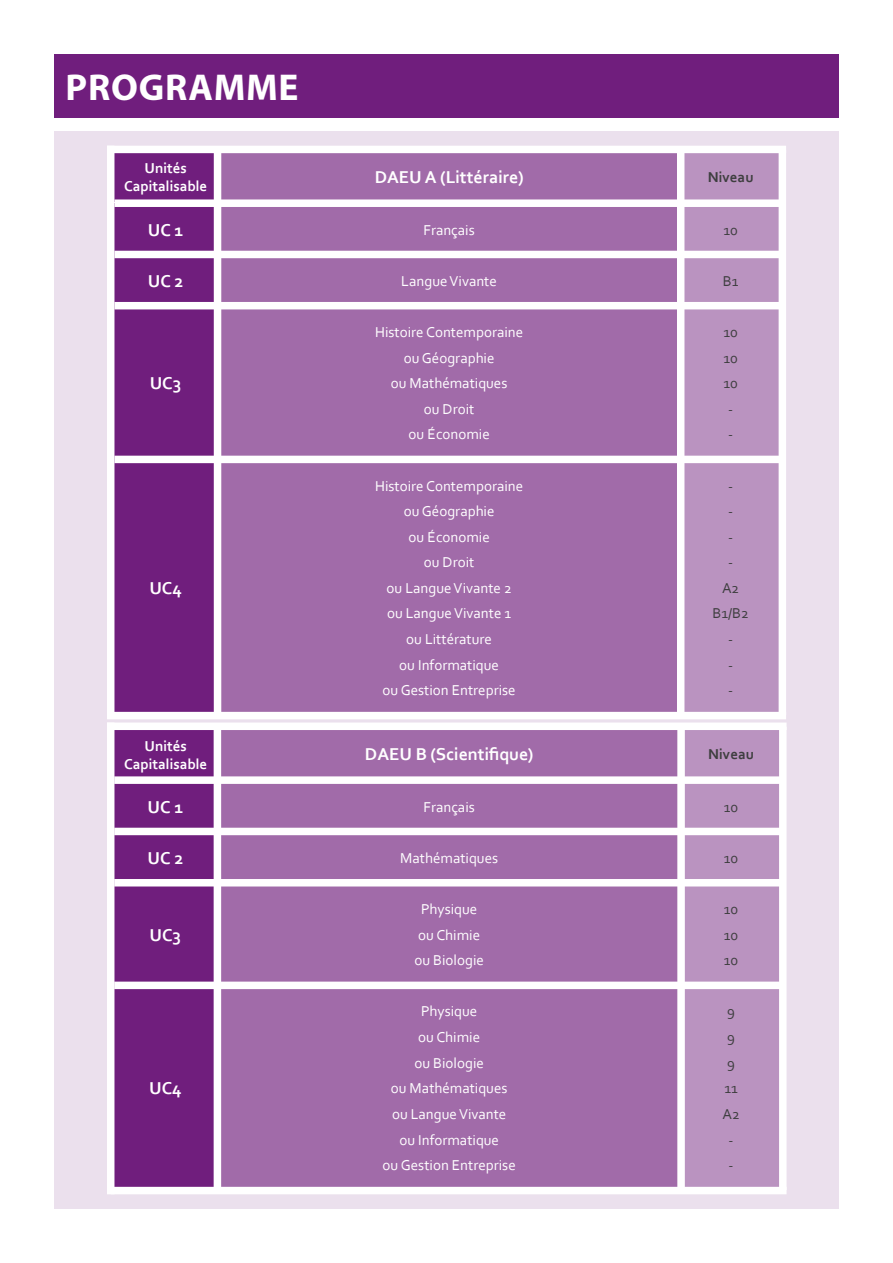
<style>
.page{position:relative;width:893px;height:1263px;background:#fff}
.page>*{position:absolute;margin:0;border:0;box-sizing:border-box;transform-origin:0 0}
.t1{font:700 37.5px "Myriad Pro";letter-spacing:.02em;color:#fff}
.t2{font:700 18px "Corbel";color:#fff}
.t3{font:15px "Corbel";color:#fff}
.t4{font:15px "Corbel";color:#3e3e3f}
.t5{font:700 15px "Corbel";color:#fff}
.t6{font:700 15px "Corbel";color:#3e3e3f}
</style>
<div class="page">
<div style="left:54px;top:132px;width:785px;height:1077px;background:#ebe0ed"></div>
<div style="left:54px;top:54px;width:785px;height:64px;background:#701e7d"></div>
<div style="left:221px;top:730px;width:456px;height:457px;background:#a16ba9"></div>
<div style="left:685px;top:730px;width:94px;height:457px;background:#ba93c0"></div>
<svg style="left:114px;top:730px;width:100px;height:457px;background:#772983"></svg>
<div style="left:214px;top:727px;width:7px;height:463px;background:#fff"></div>
<div style="left:111px;top:1187px;width:676px;height:7px;background:#fff"></div>
<div style="left:107px;top:722px;width:680px;height:8px;background:#fff"></div>
<div style="left:677px;top:727px;width:8px;height:463px;background:#fff"></div>
<div style="left:779px;top:727px;width:8px;height:463px;background:#fff"></div>
<div style="left:114px;top:879px;width:669px;height:7px;background:#fff"></div>
<div style="left:114px;top:828px;width:669px;height:7px;background:#fff"></div>
<div style="left:114px;top:776px;width:669px;height:8px;background:#fff"></div>
<div style="left:114px;top:981px;width:669px;height:8px;background:#fff"></div>
<div style="left:107px;top:722px;width:7px;height:472px;background:#fff"></div>
<div style="left:221px;top:153px;width:456px;height:559px;background:#a16ba9"></div>
<div style="left:684px;top:153px;width:95px;height:559px;background:#ba93c0"></div>
<div style="left:114px;top:153px;width:100px;height:559px;background:#701e7d"></div>
<div style="left:107px;top:712px;width:679px;height:7px;background:#fff"></div>
<div style="left:107px;top:146px;width:679px;height:7px;background:#fff"></div>
<div style="left:214px;top:150px;width:7px;height:565px;background:#fff"></div>
<div style="left:677px;top:150px;width:7px;height:565px;background:#fff"></div>
<div style="left:779px;top:150px;width:7px;height:565px;background:#fff"></div>
<div style="left:107px;top:146px;width:7px;height:569px;background:#fff"></div>
<div style="left:114px;top:302px;width:669px;height:7px;background:#fff"></div>
<div style="left:114px;top:251px;width:669px;height:7px;background:#fff"></div>
<div style="left:114px;top:199px;width:669px;height:8px;background:#fff"></div>
<div style="left:114px;top:456px;width:669px;height:7px;background:#fff"></div>
<p class="t1" style="left:66px;top:63px;width:234px">PROGRAMME</p>
<p class="t5" style="left:145px;top:159px;width:44px">Unités</p>
<p class="t5" style="left:124px;top:177px;width:85px">Capitalisable</p>
<p class="t2" style="left:148px;top:219px;width:37px">UC 1</p>
<p class="t2" style="left:148px;top:270px;width:37px">UC 2</p>
<p class="t2" style="left:150px;top:372px;width:33px">UC3</p>
<p class="t2" style="left:149px;top:577px;width:34px">UC4</p>
<p class="t5" style="left:145px;top:737px;width:44px">Unités</p>
<p class="t5" style="left:124px;top:755px;width:85px">Capitalisable</p>
<p class="t2" style="left:148px;top:795px;width:37px">UC 1</p>
<p class="t2" style="left:148px;top:847px;width:37px">UC 2</p>
<p class="t2" style="left:150px;top:924px;width:33px">UC3</p>
<p class="t2" style="left:149px;top:1077px;width:34px">UC4</p>
<p class="t2" style="left:375px;top:166px;width:150px">DAEU A (Littéraire)</p>
<p class="t3" style="left:423px;top:220px;width:53px">Français</p>
<p class="t3" style="left:401px;top:272px;width:97px">Langue Vivante</p>
<p class="t3" style="left:375px;top:323px;width:150px">Histoire Contemporaine</p>
<p class="t3" style="left:404px;top:348px;width:92px">ou Géographie</p>
<p class="t3" style="left:391px;top:374px;width:118px">ou Mathématiques</p>
<p class="t3" style="left:424px;top:399px;width:52px">ou Droit</p>
<p class="t3" style="left:408px;top:425px;width:83px">ou Économie</p>
<p class="t3" style="left:375px;top:476px;width:150px">Histoire Contemporaine</p>
<p class="t3" style="left:404px;top:502px;width:92px">ou Géographie</p>
<p class="t3" style="left:408px;top:527px;width:83px">ou Économie</p>
<p class="t3" style="left:424px;top:553px;width:52px">ou Droit</p>
<p class="t3" style="left:387px;top:579px;width:127px">ou Langue Vivante 2</p>
<p class="t3" style="left:387px;top:604px;width:126px">ou Langue Vivante 1</p>
<p class="t3" style="left:406px;top:630px;width:87px">ou Littérature</p>
<p class="t3" style="left:399px;top:655px;width:101px">ou Informatique</p>
<p class="t3" style="left:383px;top:681px;width:135px">ou Gestion Entreprise</p>
<p class="t2" style="left:365px;top:743px;width:170px">DAEU B (Scientifique)</p>
<p class="t3" style="left:424px;top:797px;width:53px">Français</p>
<p class="t3" style="left:400px;top:848px;width:99px">Mathématiques</p>
<p class="t3" style="left:421px;top:900px;width:58px">Physique</p>
<p class="t3" style="left:418px;top:925px;width:63px">ou Chimie</p>
<p class="t3" style="left:414px;top:951px;width:71px">ou Biologie</p>
<p class="t3" style="left:421px;top:1002px;width:58px">Physique</p>
<p class="t3" style="left:418px;top:1028px;width:63px">ou Chimie</p>
<p class="t3" style="left:414px;top:1053px;width:71px">ou Biologie</p>
<p class="t3" style="left:391px;top:1079px;width:118px">ou Mathématiques</p>
<p class="t3" style="left:392px;top:1104px;width:116px">ou Langue Vivante</p>
<p class="t3" style="left:399px;top:1130px;width:101px">ou Informatique</p>
<p class="t3" style="left:383px;top:1156px;width:135px">ou Gestion Entreprise</p>
<p class="t6" style="left:708px;top:168px;width:47px">Niveau</p>
<p class="t4" style="left:723px;top:220px;width:16px">10</p>
<p class="t4" style="left:723px;top:272px;width:17px">B1</p>
<p class="t4" style="left:723px;top:323px;width:16px">10</p>
<p class="t4" style="left:723px;top:348px;width:16px">10</p>
<p class="t4" style="left:723px;top:374px;width:16px">10</p>
<p class="t4" style="left:728px;top:399px;width:6px">-</p>
<p class="t4" style="left:728px;top:425px;width:6px">-</p>
<p class="t4" style="left:728px;top:476px;width:6px">-</p>
<p class="t4" style="left:728px;top:502px;width:6px">-</p>
<p class="t4" style="left:728px;top:527px;width:6px">-</p>
<p class="t4" style="left:728px;top:553px;width:6px">-</p>
<p class="t4" style="left:722px;top:579px;width:19px">A2</p>
<p class="t4" style="left:712px;top:604px;width:38px">B1/B2</p>
<p class="t4" style="left:728px;top:630px;width:6px">-</p>
<p class="t4" style="left:728px;top:655px;width:6px">-</p>
<p class="t4" style="left:728px;top:681px;width:6px">-</p>
<p class="t6" style="left:708px;top:744px;width:47px">Niveau</p>
<p class="t4" style="left:724px;top:797px;width:16px">10</p>
<p class="t4" style="left:724px;top:848px;width:16px">10</p>
<p class="t4" style="left:724px;top:900px;width:16px">10</p>
<p class="t4" style="left:724px;top:925px;width:16px">10</p>
<p class="t4" style="left:724px;top:951px;width:16px">10</p>
<p class="t4" style="left:727px;top:1002px;width:9px">9</p>
<p class="t4" style="left:727px;top:1028px;width:9px">9</p>
<p class="t4" style="left:727px;top:1053px;width:9px">9</p>
<p class="t4" style="left:724px;top:1079px;width:15px">11</p>
<p class="t4" style="left:722px;top:1104px;width:19px">A2</p>
<p class="t4" style="left:729px;top:1130px;width:6px">-</p>
<p class="t4" style="left:729px;top:1156px;width:6px">-</p>
</div>
